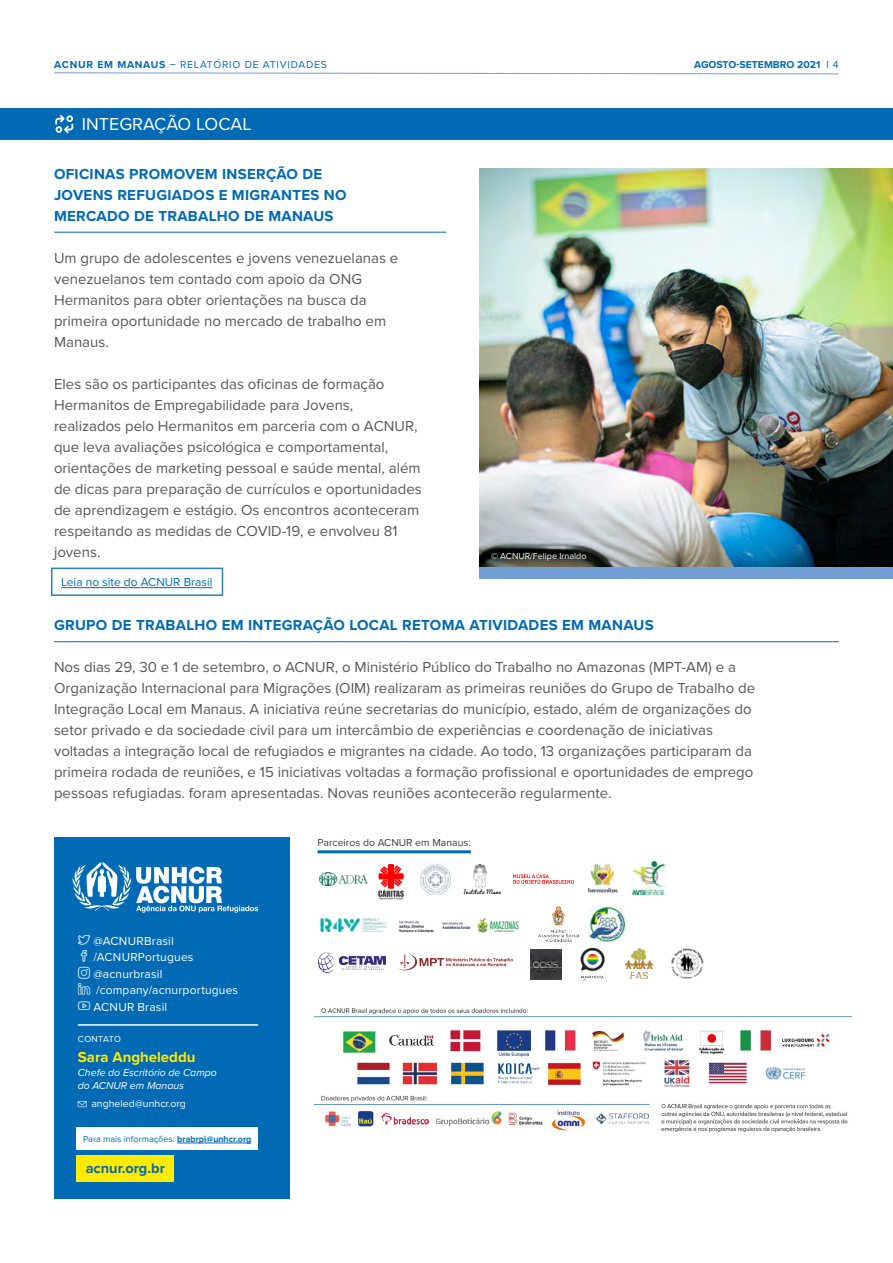
<style>
.page{position:relative;width:893px;height:1263px;background:#fff}
.page>*{position:absolute;margin:0;border:0;box-sizing:border-box;transform-origin:0 0}
.t1{font:18px "Proxima Nova";color:#fff}
.t2{font:15px/21px "Proxima Nova";color:#575756}
.t3{font:700 15px/21px "Proxima Nova";letter-spacing:.02em;color:#006ab4}
.t4{font:700 15px "Proxima Nova";color:#ffea00}
.t5{font:700 14.55px "Proxima Nova";color:#006ab4}
.t6{font:12px/16.5px "Proxima Nova";letter-spacing:.02em;color:#fff}
.t7{font:12px "Proxima Nova";color:#006ab4}
.t8{font:italic 10.5px/12.8px "Proxima Nova";color:#fff}
.t9{font:10.5px "Proxima Nova";color:#3c3c3b}
.t10{font:10.5px "Proxima Nova";color:#fff}
.t11{font:10.35px "Proxima Nova";letter-spacing:.075em;color:#006ab4}
.t12{font:700 10.35px "Proxima Nova";color:#006ab4}
.t13{font:9.15px "Proxima Nova";color:#006ab4}
.t14{font:9px "Proxima Nova";color:#fff}
.t15{font:9px "Proxima Nova";letter-spacing:.025em;color:#fff}
.s1{font-weight:700}
.s2{font-weight:400}
</style>
<div class="page">
<img style="left:479px;top:168px;width:414px;height:400px">
<div style="left:479px;top:568px;width:414px;height:11px;background:#719ed4"></div>
<svg style="left:54px;top:72px;width:785px;height:3px"></svg>
<hr style="left:318px;top:850px;width:153px;height:3px;background:#006ab4">
<div style="left:54px;top:837px;width:235px;height:362px;background:#006ab4"></div>
<svg style="left:72px;top:862px;width:186px;height:51px"></svg>
<div style="left:76px;top:1155px;width:98px;height:26px;background:#ffea00"></div>
<div style="left:76px;top:1127px;width:182px;height:22px;background:#fff"></div>
<hr style="left:177px;top:1142px;width:74px;height:1px;background:#006ab4">
<hr style="left:78px;top:1024px;width:180px;height:2px;background:#fff">
<img style="left:463px;top:864px;width:38px;height:30px">
<img style="left:320px;top:873px;width:48px;height:12px">
<img style="left:420px;top:864px;width:30px;height:30px">
<svg style="left:517px;top:874px;width:32px;height:4px"></svg>
<img style="left:588px;top:863px;width:30px;height:30px">
<img style="left:633px;top:862px;width:32px;height:32px">
<img style="left:671px;top:948px;width:33px;height:31px">
<img style="left:531px;top:949px;width:30px;height:31px">
<img style="left:398px;top:920px;width:36px;height:13px">
<img style="left:442px;top:918px;width:77px;height:16px">
<img style="left:580px;top:947px;width:25px;height:25px">
<svg style="left:581px;top:976px;width:23px;height:4px"></svg>
<img style="left:319px;top:917px;width:67px;height:15px">
<img style="left:625px;top:949px;width:27px;height:29px">
<img style="left:590px;top:907px;width:34px;height:34px">
<hr style="left:54px;top:641px;width:785px;height:1px;background:#006ab4">
<div style="left:0;top:108px;width:893px;height:32px;background:#006ab4"></div>
<svg style="left:55px;top:115px;width:18px;height:18px"></svg>
<hr style="left:54px;top:232px;width:392px;height:1px;background:#006ab4">
<hr style="left:61px;top:587px;width:152px;height:1px;background:#006ab4">
<div style="left:51px;top:568px;width:172px;height:28px;border:2px solid #2a82c5"></div>
<img style="left:315px;top:1008px;width:537px;height:125px">
<img style="left:318px;top:952px;width:68px;height:21px">
<img style="left:538px;top:906px;width:40px;height:36px">
<img style="left:379px;top:864px;width:25px;height:35px">
<img style="left:397px;top:954px;width:116px;height:16px">
<p class="t11" style="left:54px;top:57px;width:274px"><span class="s1">ACNUR EM MANAUS</span> – RELATÓRIO DE ATIVIDADES</p>
<p class="t12" style="left:694px;top:57px;width:8px">agosto</p>
<p class="t12" style="left:736px;top:57px;width:11px">-setembro</p>
<p class="t12" style="left:797px;top:57px;width:43px">2021 | <span class="s2">4</span></p>
<p class="t1" style="left:82px;top:111px;width:171px">INTEGRAÇÃO LOCAL</p>
<p class="t3" style="left:54px;top:163px;width:294px">OFICINAS PROMOVEM INSERÇÃO DE<br>JOVENS REFUGIADOS E MIGRANTES NO<br>MERCADO DE TRABALHO DE MANAUS</p>
<p class="t2" style="left:54px;top:246px;width:346px">Um grupo de adolescentes e jovens venezuelanas e venezuelanos tem contado com apoio da ONG Hermanitos para obter orientações na busca da primeira oportunidade no mercado de trabalho em Manaus.</p>
<p class="t2" style="left:54px;top:372px;width:369px">Eles são os participantes das oficinas de formação Hermanitos de Empregabilidade para Jovens, realizados pelo Hermanitos em parceria com o ACNUR, que leva avaliações psicológica e comportamental, orientações de marketing pessoal e saúde mental, além de dicas para preparação de currículos e oportunidades de aprendizagem e estágio. Os encontros aconteceram respeitando as medidas de COVID-19, e envolveu 81 jovens.</p>
<p class="t7" style="left:61px;top:573px;width:153px">Leia no site do ACNUR Brasil</p>
<p class="t14" style="left:491px;top:549px;width:97px">© ACNUR/Felipe Irnaldo</p>
<p class="t3" style="left:54px;top:614px;width:601px">GRUPO DE TRABALHO EM INTEGRAÇÃO LOCAL RETOMA ATIVIDADES EM MANAUS</p>
<p class="t2" style="left:54px;top:656px;width:703px">Nos dias 29, 30 e 1 de setembro, o ACNUR, o Ministério Público do Trabalho no Amazonas (MPT-AM) e a Organização Internacional para Migrações (OIM) realizaram as primeiras reuniões do Grupo de Trabalho de Integração Local em Manaus. A iniciativa reúne secretarias do município, estado, além de organizações do setor privado e da sociedade civil para um intercâmbio de experiências e coordenação de iniciativas voltadas a integração local de refugiados e migrantes na cidade. Ao todo, 13 organizações participaram da primeira rodada de reuniões, e 15 iniciativas voltadas a formação profissional e oportunidades de emprego pessoas refugiadas. foram apresentadas. Novas reuniões acontecerão regularmente.</p>
<p class="t6" style="left:93px;top:932px;width:146px">@ACNURBrasil /ACNURPortugues @acnurbrasil /company/acnurportugues<br>ACNUR Brasil</p>
<p class="t15" style="left:78px;top:1032px;width:45px">CONTATO</p>
<p class="t4" style="left:78px;top:1046px;width:119px">Sara Angheleddu</p>
<p class="t8" style="left:78px;top:1066px;width:140px">Chefe do Escritório de Campo do ACNUR em Manaus</p>
<p class="t10" style="left:91px;top:1095px;width:96px">angheled@unhcr.org</p>
<p class="t13" style="left:83px;top:1132px;width:170px">Para mais informações: <span class="s1">brabrpi@unhcr.org</span></p>
<p class="t5" style="left:86px;top:1157px;width:81px">acnur.org.br</p>
<p class="t9" style="left:318px;top:834px;width:155px">Parceiros do ACNUR em Manaus:</p>
</div>
